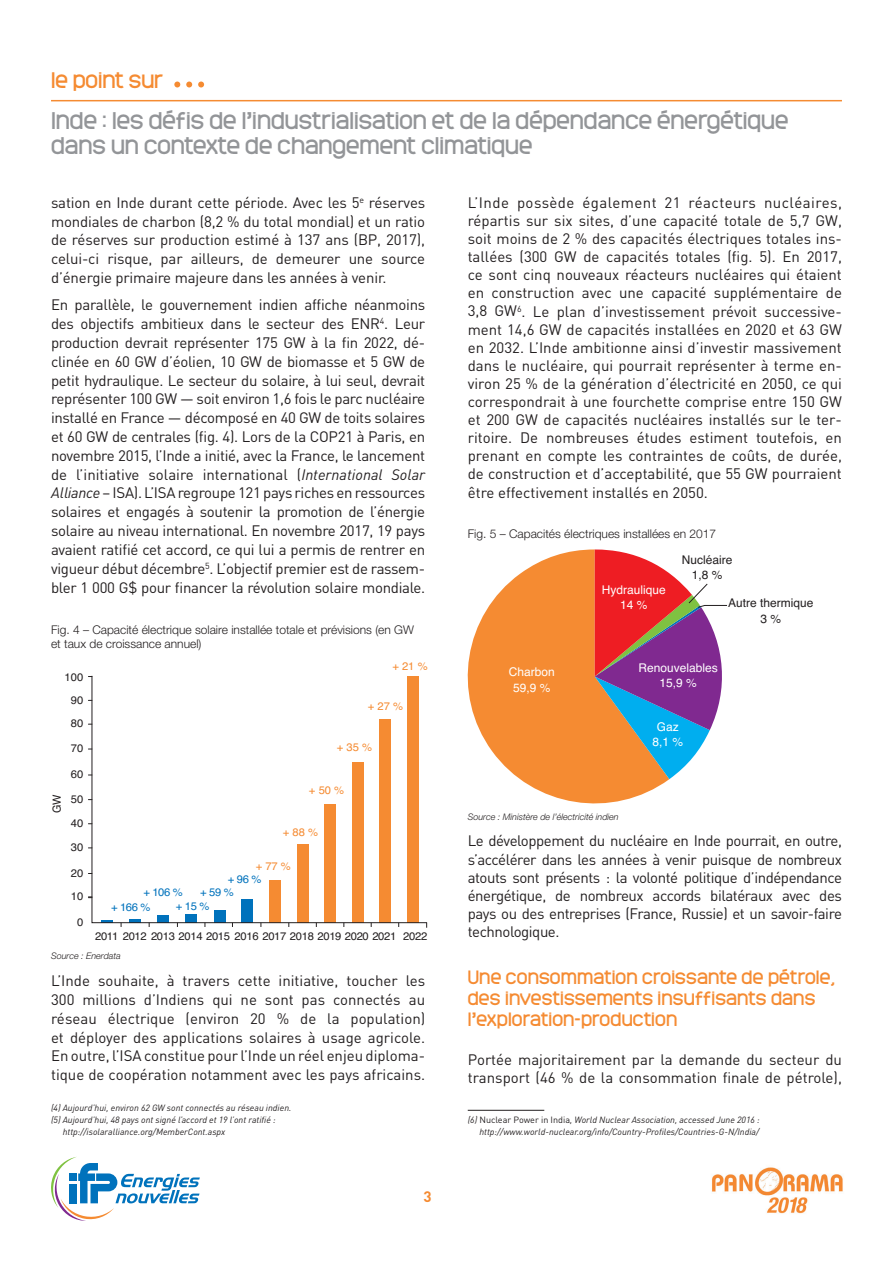
<style>
.page{position:relative;width:893px;height:1263px;background:#fff}
.page>*{position:absolute;margin:0;border:0;box-sizing:border-box;transform-origin:0 0}
.t1{font:22.5px/25.5px "Monark";color:#939598}
.t2{font:21px "Monark";color:#f58b32}
.t3{font:18px/21.1px "Monark";letter-spacing:.01em;color:#f58b32}
.t4{font:15px/18.8px "DIN";letter-spacing:-.01em;color:#231f20;text-align:justify}
.t5{font:700 15px "DIN";color:#f58b32}
.t6{font:300 12px/14.2px "Helvetica Neue LT Std";color:#231f20}
.t7{font:12px/15.3px "Helvetica";color:#fff;text-align:center}
.t8{font:12px/15.3px "Helvetica";color:#231f20;text-align:center}
.t9{font:11.25px "Helvetica";color:#231f20}
.t10{font:10.95px/22.8px "Helvetica";letter-spacing:-.03em;color:#231f20;text-align:center}
.t11{font:10.95px "Helvetica";color:#f58b32}
.t12{font:10.95px "Helvetica";letter-spacing:-.03em;color:#0072bc}
.t13{font:italic 9px/12px "DIN";color:#231f20;text-align:right}
.t14{font:italic 300 9px "Helvetica Neue LT Std";color:#231f20}
.s1{font-style:italic}
.s2{font-style:normal}
</style>
<div class="page">
<hr style="left:51px;top:100px;width:791px;height:1px;background:#f58b32">
<svg style="left:174px;top:82px;width:6px;height:5px"></svg>
<svg style="left:186px;top:82px;width:6px;height:5px"></svg>
<svg style="left:198px;top:82px;width:6px;height:5px"></svg>
<svg style="left:51px;top:1157px;width:149px;height:64px"></svg>
<img style="left:712px;top:1167px;width:131px;height:47px">
<svg style="left:91px;top:675px;width:336px;height:248px"></svg>
<svg style="left:468px;top:549px;width:201px;height:254px;fill:#f58b32"></svg>
<svg style="left:595px;top:549px;width:132px;height:230px"></svg>
<hr style="left:468px;top:1110px;width:76px;height:1px;background:#231f20">
<h2 class="t2" style="left:51px;top:65px;width:114px">le point sur</h2>
<h1 class="t1" style="left:51px;top:107px;width:739px">Inde : les défis de l’industrialisation et de la dépendance énergétique dans un contexte de changement climatique</h1>
<p class="t4" style="left:51px;top:193px;width:376px">sation en Inde durant cette période. Avec les 5<sup>e</sup> réserves mondiales de charbon (8,2 % du total mondial) et un ratio de réserves sur production estimé à 137 ans (BP, 2017), celui-ci risque, par ailleurs, de demeurer une source d’énergie primaire majeure dans les années à venir.</p>
<p class="t4" style="left:51px;top:295px;width:376px">En parallèle, le gouvernement indien affiche néanmoins des objectifs ambitieux dans le secteur des ENR<sup>4</sup>. Leur production devrait représenter 175 GW à la fin 2022, dé&shy;clinée en 60 GW d’éolien, 10 GW de biomasse et 5 GW de petit hydraulique. Le secteur du solaire, à lui seul, devrait représenter 100 GW — soit environ 1,6 fois le parc nucléaire installé en France — décomposé en 40 GW de toits solaires et 60 GW de centrales (fig. 4). Lors de la COP21 à Paris, en novembre 2015, l’Inde a initié, avec la France, le lancement de l’initiative solaire international (<span class="s1">International Solar Alliance</span> – ISA). L’ISA regroupe 121 pays riches en ressources solaires et engagés à soutenir la promotion de l’énergie solaire au niveau international. En novembre 2017, 19 pays avaient ratifié cet accord, ce qui lui a permis de rentrer en vigueur début décembre<sup>5</sup>. L’objectif premier est de rassem&shy;bler 1 000 G$ pour financer la révolution solaire mondiale.</p>
<p class="t6" style="left:51px;top:622px;width:364px">Fig. 4 – Capacité électrique solaire installée totale et prévisions (en GW et taux de croissance annuel)</p>
<p class="t10" style="left:65px;top:666px;width:20px">100<br>90</p>
<p class="t9" style="left:48px;top:813px;width:20px;rotate:-90deg">GW</p>
<p class="t10" style="left:71px;top:712px;width:14px">80</p>
<p class="t10" style="left:71px;top:737px;width:14px">70</p>
<p class="t10" style="left:71px;top:763px;width:14px">60</p>
<p class="t10" style="left:71px;top:788px;width:14px">50</p>
<p class="t10" style="left:71px;top:812px;width:14px">40</p>
<p class="t10" style="left:71px;top:836px;width:14px">30</p>
<p class="t10" style="left:71px;top:861px;width:14px;line-height:23.4px;text-align:left">20<br>10</p>
<p class="t10" style="left:77px;top:911px;width:8px">0</p>
<p class="t11" style="left:392px;top:658px;width:37px">+ 21 %</p>
<p class="t11" style="left:368px;top:698px;width:37px">+ 27 %</p>
<p class="t11" style="left:337px;top:739px;width:37px">+ 35 %</p>
<p class="t11" style="left:309px;top:781px;width:37px">+ 50 %</p>
<p class="t11" style="left:283px;top:824px;width:37px">+ 88 %</p>
<p class="t11" style="left:256px;top:858px;width:37px">+ 77 %</p>
<p class="t12" style="left:228px;top:871px;width:35px">+ 96 %</p>
<p class="t12" style="left:143px;top:883px;width:41px">+ 106 %</p>
<p class="t12" style="left:200px;top:883px;width:35px">+ 59 %</p>
<p class="t12" style="left:111px;top:899px;width:41px">+ 166 %</p>
<p class="t12" style="left:176px;top:898px;width:35px">+ 15 %</p>
<p class="t10" style="left:95px;top:925px;width:334px">2011 2012 2013 2014 2015 2016 2017 2018 2019 2020 2021 2022</p>
<p class="t14" style="left:51px;top:950px;width:71px">Source : Enerdata</p>
<p class="t4" style="left:51px;top:971px;width:376px">L’Inde souhaite, à travers cette initiative, toucher les 300 millions d’Indiens qui ne sont pas connectés au réseau électrique (environ 20 % de la population) et déployer des applications solaires à usage agricole.<br>En outre, l’ISA constitue pour l’Inde un réel enjeu diploma&shy;tique de coopération notamment avec les pays africains.</p>
<p class="t13" style="left:51px;top:1102px;width:242px">(4) Aujourd’hui, environ 62 GW sont connectés au réseau indien.</p>
<p class="t13" style="left:51px;top:1114px;width:226px">(5) Aujourd’hui, 48 pays ont signé l’accord et 19 l’ont ratifié :</p>
<p class="t13" style="left:63px;top:1126px;width:164px">http://isolaralliance.org/MemberCont.aspx</p>
<p class="t5" style="left:423px;top:1187px;width:10px">3</p>
<p class="t4" style="left:468px;top:193px;width:376px;line-height:18.1px">L’Inde possède également 21 réacteurs nucléaires, répartis sur six sites, d’une capacité totale de 5,7 GW, soit moins de 2 % des capacités électriques totales ins&shy;tallées (300 GW de capacités totales (fig. 5). En 2017, ce sont cinq nouveaux réacteurs nucléaires qui étaient en construction avec une capacité supplémentaire de 3,8 GW<sup>6</sup>. Le plan d’investissement prévoit successive&shy;ment 14,6 GW de capacités installées en 2020 et 63 GW en 2032. L’Inde ambitionne ainsi d’investir massivement dans le nucléaire, qui pourrait représenter à terme en&shy;viron 25 % de la génération d’électricité en 2050, ce qui correspondrait à une fourchette comprise entre 150 GW et 200 GW de capacités nucléaires installés sur le ter&shy;ritoire. De nombreuses études estiment toutefois, en prenant en compte les contraintes de coûts, de durée, de construction et d’acceptabilité, que 55 GW pourraient être effectivement installés en 2050.</p>
<p class="t6" style="left:468px;top:526px;width:250px">Fig. 5 – Capacités électriques installées en 2017</p>
<p class="t7" style="left:602px;top:582px;width:66px">Hydraulique<br>14 %</p>
<p class="t8" style="left:682px;top:552px;width:52px">Nucléaire<br>1,8 %</p>
<p class="t8" style="left:728px;top:596px;width:87px">Autre thermique<br>3 %</p>
<p class="t7" style="left:509px;top:665px;width:48px">Charbon<br>59,9 %</p>
<p class="t7" style="left:638px;top:660px;width:81px">Renouvelables<br>15,9 %</p>
<p class="t7" style="left:652px;top:719px;width:32px">Gaz<br>8,1 %</p>
<p class="t14" style="left:468px;top:811px;width:153px">Source : Ministère de l’électricité indien</p>
<p class="t4" style="left:468px;top:832px;width:376px;line-height:18.1px">Le développement du nucléaire en Inde pourrait, en outre, s’accélérer dans les années à venir puisque de nombreux atouts sont présents : la volonté politique d’indépendance énergétique, de nombreux accords bilatéraux avec des pays ou des entreprises (France, Russie) et un savoir-faire technologique.</p>
<p class="t3" style="left:468px;top:965px;width:369px">Une consommation croissante de pétrole, des investissements insuffisants dans l’exploration-production</p>
<p class="t4" style="left:468px;top:1050px;width:376px;line-height:18.1px">Portée majoritairement par la demande du secteur du transport (46 % de la consommation finale de pétrole),</p>
<p class="t13" style="left:468px;top:1114px;width:293px">(6) <span class="s2">Nuclear Power in India</span>, World Nuclear Association, accessed June 2016 : http://www.world-nuclear.org/info/Country-Profiles/Countries-G-N/India/</p>
</div>
